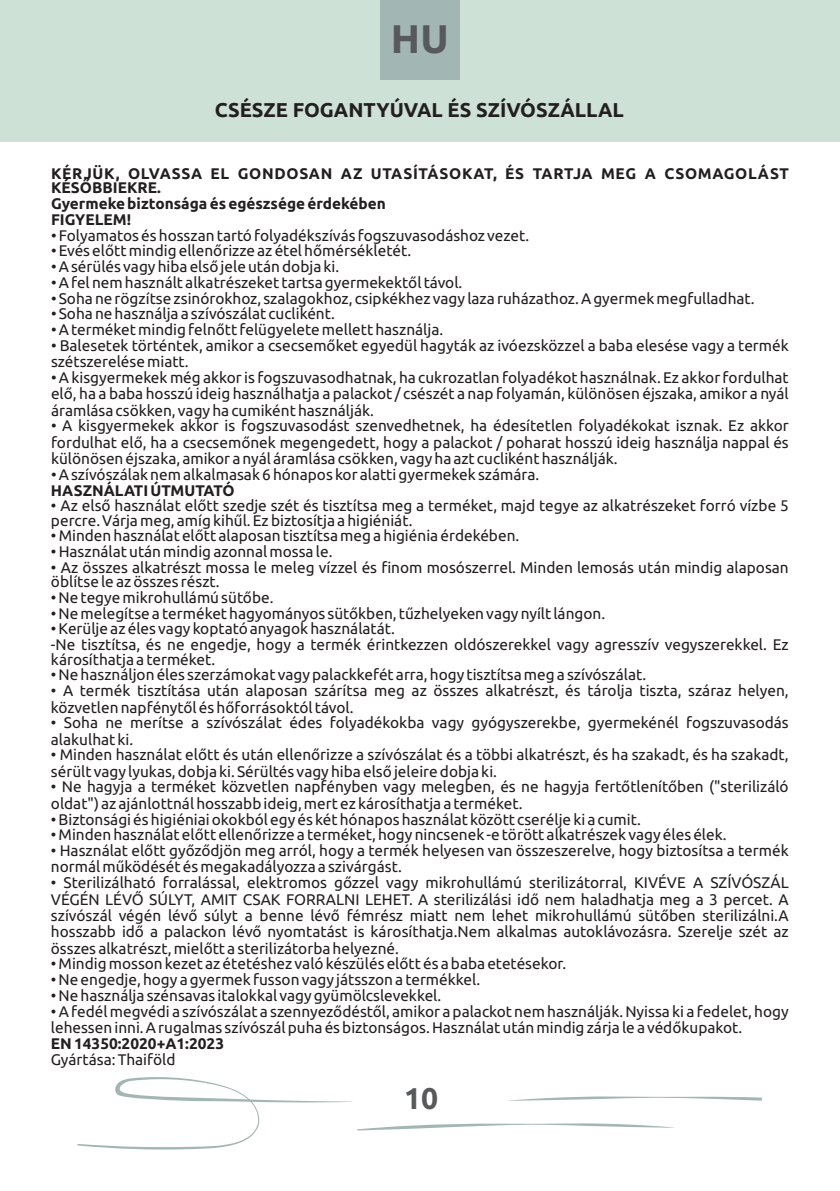
<style>
.page{position:relative;width:840px;height:1191px;background:#fff}
.page>*{position:absolute;margin:0;border:0;box-sizing:border-box;transform-origin:0 0}
.t1{font:700 40px "Ubuntu";color:#58595b}
.t2{font:700 30px "Ubuntu";color:#58595b}
.t3{font:700 20px "Ubuntu";color:#231f20}
.t4{font:15.4px/16.4px "Ubuntu";color:#231f20}
.t5{font:700 15.4px/15.4px "Ubuntu";color:#231f20}
</style>
<div class="page">
<div style="left:0;top:0;width:839px;height:142px;background:#cde1d6"></div>
<div style="left:380px;top:0;width:79px;height:79px;background:#a2b6b4"></div>
<svg style="left:77px;top:1077px;width:684px;height:72px"></svg>
<h1 class="t1" style="left:391px;top:22px;width:59px">HU</h1>
<p class="t3" style="left:215px;top:101px;width:410px">CSÉSZE FOGANTYÚVAL ÉS SZÍVÓSZÁLLAL</p>
<p class="t5" style="left:51px;top:167px;width:738px">KÉRJÜK, OLVASSA EL GONDOSAN AZ UTASÍTÁSOKAT, ÉS TARTJA MEG A CSOMAGOLÁST KÉSŐBBIEKRE.<br>Gyermeke biztonsága és egészsége érdekében<br>FIGYELEM!</p>
<p class="t4" style="left:51px;top:228px;width:479px">• Folyamatos és hosszan tartó folyadékszívás fogszuvasodáshoz vezet.</p>
<p class="t4" style="left:51px;top:244px;width:361px">•Evés előtt mindig ellenőrizze az étel hőmérsékletét.</p>
<p class="t4" style="left:51px;top:259px;width:289px">•A sérülés vagy hiba első jele után dobja ki.</p>
<p class="t4" style="left:51px;top:275px;width:412px">•A fel nem használt alkatrészeket tartsa gyermekektől távol.</p>
<p class="t4" style="left:51px;top:291px;width:704px">• Soha ne rögzítse zsinórokhoz, szalagokhoz, csipkékhez vagy laza ruházathoz. A gyermek megfulladhat.</p>
<p class="t4" style="left:51px;top:306px;width:285px">• Soha ne használja a szívószálat cucliként.</p>
<p class="t4" style="left:51px;top:322px;width:393px">•A terméket mindig felnőtt felügyelete mellett használja.</p>
<p class="t4" style="left:51px;top:338px;width:739px">• Balesetek történtek, amikor a csecsemőket egyedül hagyták az ivóezsközzel a baba elesése vagy a termék szétszerelése miatt.</p>
<p class="t4" style="left:51px;top:370px;width:739px;text-align:justify">•A kisgyermekek még akkor is fogszuvasodhatnak, ha cukrozatlan folyadékot használnak. Ez akkor fordulhat elő, ha a baba hosszú ideig használhatja a palackot / csészét a nap folyamán, különösen éjszaka, amikor a nyál áramlása csökken, vagy ha cumiként használják.</p>
<p class="t4" style="left:51px;top:418px;width:739px;text-align:justify">• A kisgyermekek akkor is fogszuvasodást szenvedhetnek, ha édesítetlen folyadékokat isznak. Ez akkor fordulhat elő, ha a csecsemőnek megengedett, hogy a palackot / poharat hosszú ideig használja nappal és különösen éjszaka, amikor a nyál áramlása csökken, vagy ha azt cucliként használják.</p>
<p class="t4" style="left:51px;top:467px;width:489px">•A szívószálak nem alkalmasak 6 hónapos kor alattigyermekek számára.</p>
<p class="t5" style="left:51px;top:483px;width:185px">HASZNÁLATI ÚTMUTATÓ</p>
<p class="t4" style="left:51px;top:499px;width:739px;line-height:14.6px">• Az első használat előtt szedje szét és tisztítsa meg a terméket, majd tegye az alkatrészeket forró vízbe 5 percre. Várja meg, amíg kihűl. Ez biztosítja a higiéniát.</p>
<p class="t4" style="left:51px;top:529px;width:469px">•Minden használat előtt alaposan tisztítsa meg a higiénia érdekében.</p>
<p class="t4" style="left:51px;top:544px;width:283px">•Használat után mindig azonnal mossa le.</p>
<p class="t4" style="left:51px;top:561px;width:739px;line-height:14.6px">• Az összes alkatrészt mossa le meleg vízzel és finom mosószerrel. Minden lemosás után mindig alaposan öblítse le az összes részt.</p>
<p class="t4" style="left:51px;top:590px;width:224px">•Ne tegye mikrohullámú sütőbe.</p>
<p class="t4" style="left:51px;top:606px;width:555px">•Ne melegítse a terméket hagyományos sütőkben, tűzhelyeken vagy nyílt lángon.</p>
<p class="t4" style="left:51px;top:621px;width:345px">•Kerülje az éles vagy koptató anyagok használatát.</p>
<p class="t4" style="left:51px;top:638px;width:739px;line-height:14.6px">- Ne tisztítsa, és ne engedje, hogy a termék érintkezzen oldószerekkel vagy agresszív vegyszerekkel. Ez károsíthatja a terméket.</p>
<p class="t4" style="left:51px;top:667px;width:596px">•Ne használjon éles szerzámokat vagy palackkefét arra, hogy tisztítsa meg a szívószálat.</p>
<p class="t4" style="left:51px;top:683px;width:739px">• A termék tisztítása után alaposan szárítsa meg az összes alkatrészt, és tárolja tiszta, száraz helyen, közvetlen napfénytől és hőforrásoktól távol.</p>
<p class="t4" style="left:51px;top:715px;width:739px">• Soha ne merítse a szívószálat édes folyadékokba vagy gyógyszerekbe, gyermekénél fogszuvasodás alakulhat ki.</p>
<p class="t4" style="left:51px;top:747px;width:739px">• Minden használat előtt és után ellenőrizze a szívószálat és a többi alkatrészt, és ha szakadt, és ha szakadt, sérült vagy lyukas, dobja ki. Sérültés vagy hiba első jeleire dobja ki.</p>
<p class="t4" style="left:51px;top:779px;width:739px">• Ne hagyja a terméket közvetlen napfényben vagy melegben, és ne hagyja fertőtlenítőben ("sterilizáló oldat") az ajánlottnál hosszabb ideig, mert ez károsíthatja a terméket.</p>
<p class="t4" style="left:51px;top:812px;width:591px">•Biztonsági és higiéniai okokból egyés két hónapos használat között cserélje ki a cumit.</p>
<p class="t4" style="left:51px;top:827px;width:676px">•Minden használat előtt ellenőrizze a terméket, hogy nincsenek -e törött alkatrészek vagy éles élek.</p>
<p class="t4" style="left:51px;top:843px;width:738px">• Használat előtt győződjön meg arról, hogy a termék helyesen van összeszerelve, hogy biztosítsa a termék normál működését és megakadályozza a szivárgást.</p>
<p class="t4" style="left:51px;top:875px;width:739px;text-align:justify">• Sterilizálható forralással, elektromos gőzzel vagy mikrohullámú sterilizátorral, KIVÉVE A SZÍVÓSZÁL VÉGÉN LÉVŐ SÚLYT, AMIT CSAK FORRALNI LEHET. A sterilizálási idő nem haladhatja meg a 3 percet. A szívószál végén lévő súlyt a benne lévő fémrész miatt nem lehet mikrohullámú sütőben sterilizálni.A hosszabb idő a palackon lévő nyomtatást is károsíthatja.Nem alkalmas autoklávozásra. Szerelje szét az összes alkatrészt, mielőtt a sterilizátorba helyezné.</p>
<p class="t4" style="left:51px;top:956px;width:516px">•Mindig mosson kezet az étetéshez való készüléselőtt és a baba etetésekor.</p>
<p class="t4" style="left:51px;top:972px;width:430px">•Ne engedje, hogy a gyermek fusson vagy játsszon a termékkel.</p>
<p class="t4" style="left:51px;top:988px;width:391px">•Ne használja szénsavas italokkal vagy gyümölcslevekkel.</p>
<p class="t4" style="left:51px;top:1004px;width:738px">•A fedél megvédi a szívószálat a szennyeződéstől, amikor a palackot nem használják. Nyissa ki a fedelet, hogy lehessen inni. A rugalmas szívószálpuha és biztonságos. Használat után mindig zárja le a védőkupakot.</p>
<p class="t5" style="left:51px;top:1036px;width:175px">EN 14350:2020+A1:2023</p>
<p class="t4" style="left:51px;top:1052px;width:126px">Gyártása: Thaiföld</p>
<h2 class="t2" style="left:404px;top:1085px;width:36px">10</h2>
</div>
